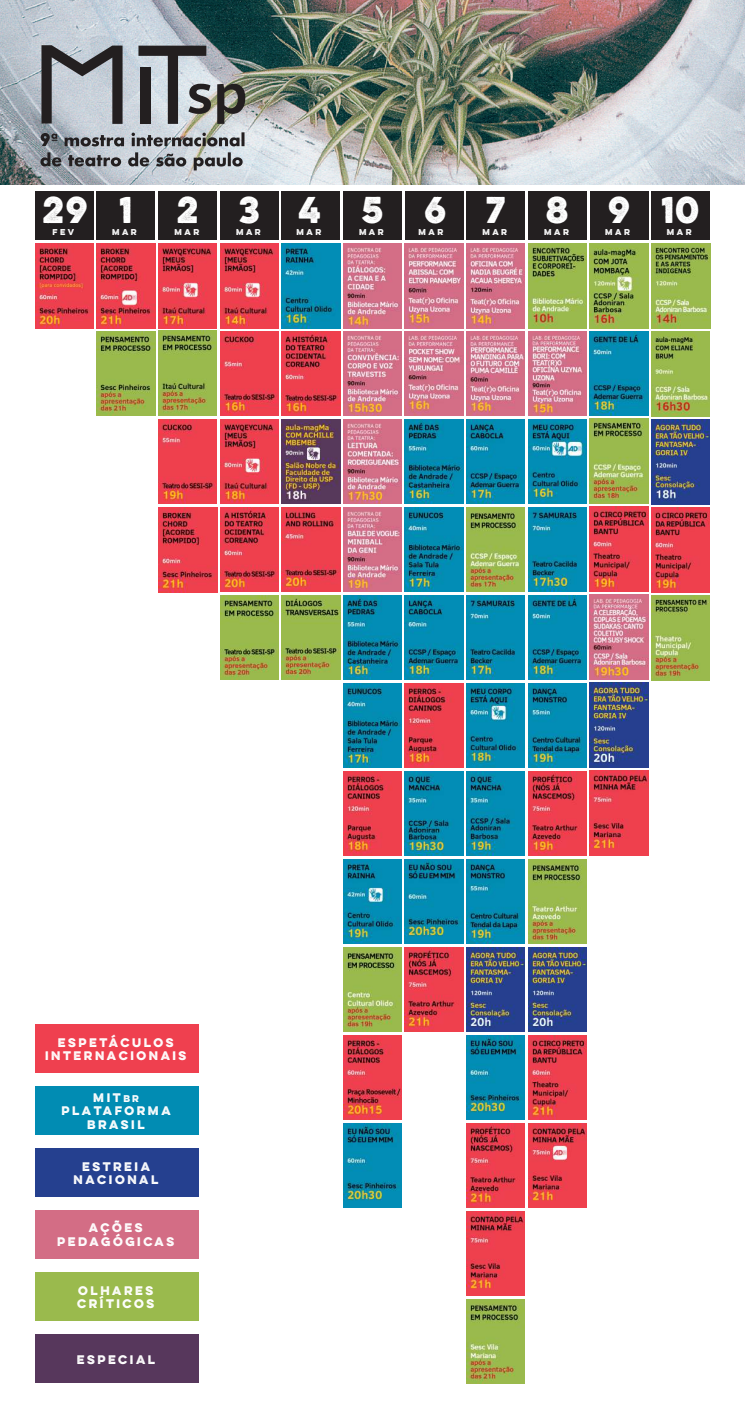
<style>
.page{position:relative;width:745px;height:1418px;background:#fff}
.page>*{position:absolute;margin:0;border:0;box-sizing:border-box;transform-origin:0 0}
.t1{font:700 33.38px "Lulo One";color:#fff}
.t2{font:700 11.12px/13.4px "Lulo One";color:#fff;text-align:center}
.t3{font:700 7.62px "Lulo One";letter-spacing:.1em;color:#fff}
.s1{font-size:8.75px}
</style>
<div class="page">
<img style="left:158px;top:330px;width:59px;height:85px">
<img style="left:158px;top:243px;width:59px;height:85px">
<img style="left:0;top:0;width:744px;height:185px">
<svg style="left:41px;top:45px;width:81px;height:79px;background:#8b8f95"></svg>
<svg style="left:138px;top:46px;width:73px;height:78px;background:#898c90"></svg>
<svg style="left:217px;top:84px;width:28px;height:40px"></svg>
<svg style="left:40px;top:152px;width:202px;height:18px;background:#92969b"></svg>
<svg style="left:41px;top:132px;width:203px;height:14px;background:#85888d"></svg>
<div style="left:97px;top:192px;width:58px;height:48px;background:#231f20"></div>
<div style="left:35px;top:192px;width:59px;height:48px;background:#231f20"></div>
<div style="left:343px;top:192px;width:58px;height:48px;background:#231f20"></div>
<div style="left:220px;top:192px;width:58px;height:48px;background:#231f20"></div>
<div style="left:466px;top:192px;width:58px;height:48px;background:#231f20"></div>
<div style="left:589px;top:192px;width:58px;height:48px;background:#231f20"></div>
<div style="left:158px;top:192px;width:59px;height:48px;background:#231f20"></div>
<div style="left:404px;top:192px;width:59px;height:48px;background:#231f20"></div>
<div style="left:281px;top:192px;width:59px;height:48px;background:#231f20"></div>
<div style="left:528px;top:192px;width:58px;height:48px;background:#231f20"></div>
<div style="left:651px;top:192px;width:58px;height:48px;background:#231f20"></div>
<img style="left:97px;top:243px;width:58px;height:85px">
<img style="left:35px;top:243px;width:58px;height:85px">
<img style="left:97px;top:331px;width:58px;height:85px">
<img style="left:158px;top:507px;width:59px;height:85px">
<img style="left:158px;top:419px;width:59px;height:85px">
<img style="left:220px;top:243px;width:58px;height:85px">
<img style="left:220px;top:331px;width:58px;height:85px">
<img style="left:220px;top:419px;width:58px;height:85px">
<img style="left:220px;top:507px;width:58px;height:85px">
<img style="left:220px;top:595px;width:58px;height:85px">
<img style="left:281px;top:243px;width:59px;height:85px">
<img style="left:281px;top:331px;width:59px;height:85px">
<img style="left:281px;top:419px;width:59px;height:85px">
<img style="left:281px;top:507px;width:59px;height:85px">
<img style="left:281px;top:595px;width:59px;height:85px">
<img style="left:343px;top:243px;width:58px;height:85px">
<img style="left:343px;top:595px;width:58px;height:85px">
<img style="left:343px;top:683px;width:58px;height:85px">
<img style="left:343px;top:771px;width:58px;height:84px">
<img style="left:343px;top:859px;width:58px;height:84px">
<img style="left:343px;top:947px;width:58px;height:84px">
<img style="left:343px;top:1035px;width:58px;height:84px">
<img style="left:343px;top:1123px;width:58px;height:84px">
<img style="left:404px;top:419px;width:59px;height:85px">
<img style="left:404px;top:507px;width:59px;height:85px">
<img style="left:404px;top:595px;width:59px;height:85px">
<img style="left:404px;top:683px;width:59px;height:85px">
<img style="left:404px;top:771px;width:59px;height:84px">
<img style="left:404px;top:859px;width:59px;height:84px">
<img style="left:404px;top:947px;width:59px;height:84px">
<img style="left:466px;top:419px;width:58px;height:85px">
<img style="left:466px;top:507px;width:58px;height:85px">
<img style="left:466px;top:595px;width:58px;height:85px">
<img style="left:466px;top:683px;width:58px;height:85px">
<img style="left:466px;top:771px;width:58px;height:84px">
<img style="left:466px;top:859px;width:58px;height:84px">
<img style="left:466px;top:947px;width:58px;height:84px">
<img style="left:466px;top:1035px;width:58px;height:84px">
<img style="left:466px;top:1123px;width:58px;height:84px">
<img style="left:466px;top:1211px;width:58px;height:84px">
<img style="left:466px;top:1299px;width:58px;height:84px">
<img style="left:528px;top:243px;width:58px;height:85px">
<img style="left:528px;top:419px;width:58px;height:85px">
<img style="left:528px;top:507px;width:58px;height:85px">
<img style="left:528px;top:595px;width:58px;height:85px">
<img style="left:528px;top:683px;width:58px;height:85px">
<img style="left:528px;top:771px;width:58px;height:84px">
<img style="left:528px;top:859px;width:58px;height:84px">
<img style="left:528px;top:947px;width:58px;height:84px">
<img style="left:528px;top:1035px;width:58px;height:84px">
<img style="left:528px;top:1123px;width:58px;height:84px">
<img style="left:589px;top:243px;width:58px;height:85px">
<img style="left:589px;top:331px;width:58px;height:85px">
<img style="left:589px;top:419px;width:58px;height:84px">
<img style="left:589px;top:507px;width:58px;height:84px">
<img style="left:589px;top:683px;width:58px;height:84px">
<img style="left:589px;top:771px;width:58px;height:84px">
<img style="left:651px;top:243px;width:58px;height:85px">
<img style="left:651px;top:331px;width:58px;height:85px">
<img style="left:651px;top:419px;width:58px;height:85px">
<img style="left:651px;top:507px;width:58px;height:85px">
<img style="left:651px;top:595px;width:58px;height:85px">
<img style="left:589px;top:595px;width:58px;height:84px">
<img style="left:528px;top:331px;width:58px;height:85px">
<img style="left:404px;top:331px;width:59px;height:85px">
<img style="left:343px;top:331px;width:58px;height:85px">
<img style="left:343px;top:419px;width:58px;height:85px">
<img style="left:466px;top:243px;width:58px;height:85px">
<img style="left:343px;top:507px;width:58px;height:85px">
<img style="left:466px;top:331px;width:58px;height:85px">
<img style="left:404px;top:243px;width:59px;height:85px">
<div style="left:35px;top:1024px;width:163px;height:48px;background:#ef404f"></div>
<div style="left:35px;top:1148px;width:163px;height:48px;background:#25408f"></div>
<div style="left:35px;top:1272px;width:163px;height:48px;background:#9aba4d"></div>
<div style="left:35px;top:1086px;width:163px;height:48px;background:#018cb3"></div>
<div style="left:35px;top:1210px;width:163px;height:48px;background:#d36d85"></div>
<div style="left:35px;top:1334px;width:163px;height:48px;background:#57375c"></div>
<h1 class="t1" style="left:42px;top:184px;width:99px">29 1</h1>
<p class="t3" style="left:52px;top:226px;width:25px">FEV</p>
<p class="t3" style="left:112px;top:226px;width:28px">MAR</p>
<p class="t3" style="left:174px;top:226px;width:28px">MAR</p>
<h1 class="t1" style="left:176px;top:184px;width:31px">2</h1>
<h1 class="t1" style="left:238px;top:184px;width:30px">3</h1>
<p class="t3" style="left:236px;top:226px;width:28px">MAR</p>
<h1 class="t1" style="left:298px;top:184px;width:31px">4</h1>
<p class="t3" style="left:296px;top:226px;width:28px">MAR</p>
<h1 class="t1" style="left:361px;top:184px;width:31px">5</h1>
<p class="t3" style="left:359px;top:226px;width:28px">MAR</p>
<h1 class="t1" style="left:424px;top:184px;width:31px">6</h1>
<p class="t3" style="left:418px;top:226px;width:28px">MAR</p>
<h1 class="t1" style="left:485px;top:184px;width:29px">7</h1>
<p class="t3" style="left:482px;top:226px;width:28px">MAR</p>
<h1 class="t1" style="left:545px;top:184px;width:32px">8</h1>
<p class="t3" style="left:544px;top:226px;width:28px">MAR</p>
<h1 class="t1" style="left:607px;top:184px;width:31px">9</h1>
<p class="t3" style="left:604px;top:226px;width:28px">MAR</p>
<h1 class="t1" style="left:660px;top:184px;width:47px">10</h1>
<p class="t3" style="left:666px;top:226px;width:28px">MAR</p>
<p class="t2" style="left:45px;top:1035px;width:145px">ESPETÁCULOS<br>INTERNACIONAIS</p>
<p class="t2" style="left:61px;top:1090px;width:113px">MIT<span class="s1">BR<br></span>PLATAFORMA<br>BRASIL</p>
<p class="t2" style="left:74px;top:1159px;width:89px">ESTREIA<br>NACIONAL</p>
<p class="t2" style="left:57px;top:1220px;width:121px">AÇÕES<br>PEDAGÓGICAS</p>
<p class="t2" style="left:77px;top:1283px;width:81px;text-align:left">OLHARES<br>CRÍTICOS</p>
<p class="t2" style="left:77px;top:1352px;width:82px">ESPECIAL</p>
</div>
